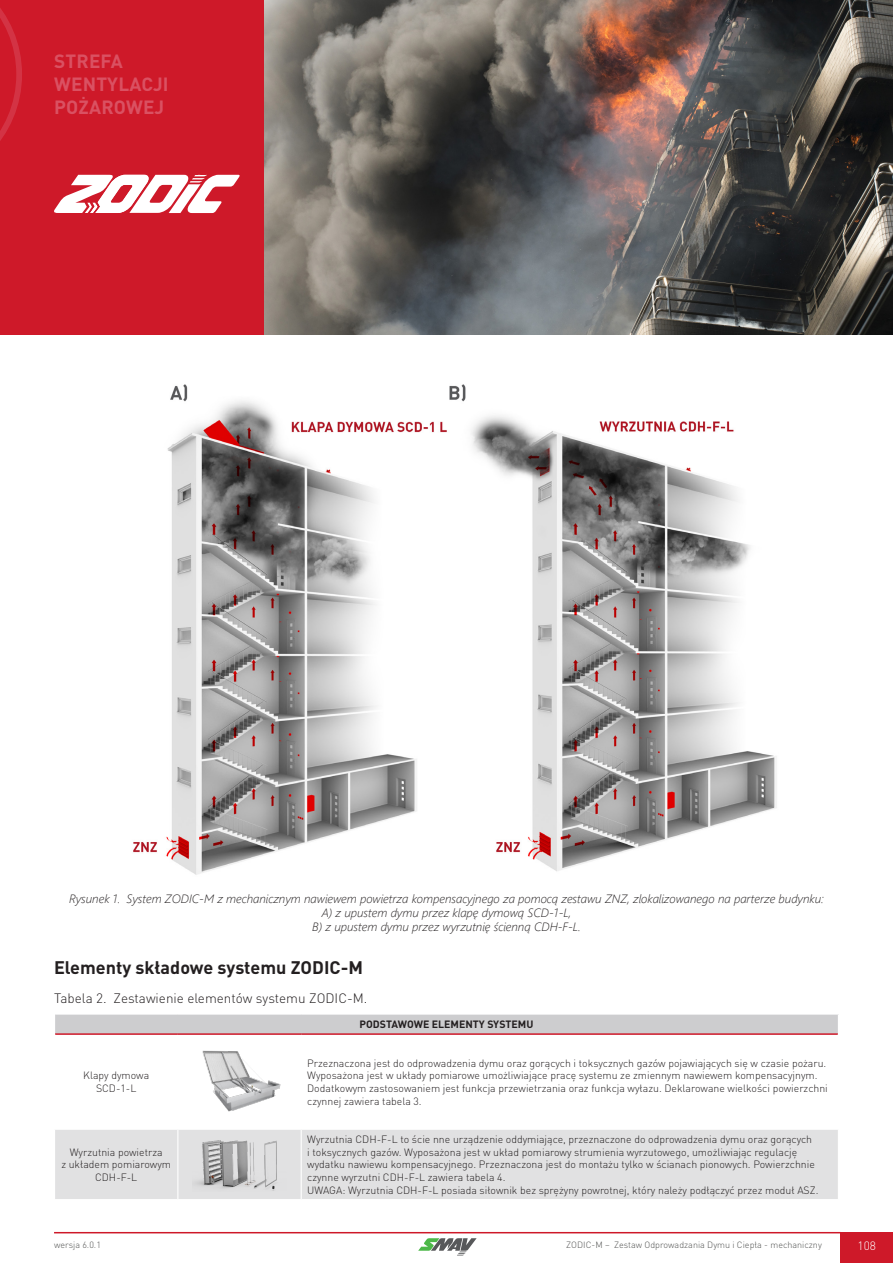
<style>
.page{position:relative;width:893px;height:1263px;background:#fff}
.page>*{position:absolute;margin:0;border:0;box-sizing:border-box;transform-origin:0 0}
._5_-_podpis_strfy{font:700 18.9px/22.6px "DIN Pro";letter-spacing:.01em;color:#da5162}
._6_-_H1_-_czarny_12{font:700 18px "DIN Pro";color:#231f20}
.t1{font:300 13.5px "DIN Pro";color:#231f20}
.t2{font:italic 300 12px/14.4px "Segoe UI";color:#231f20;text-align:center}
.t3{font:300 12px "DIN Pro";color:#fff}
.tresc_light_czarny_s{font:300 10.5px/12.6px "DIN Pro";color:#231f20}
.naglowek_bold_czarny{font:700 10.5px "DIN Pro";color:#231f20}
.t4{font:300 9px "DIN Pro";color:#515251}
</style>
<div class="page">
<div style="left:841px;top:1232px;width:52px;height:31px;background:#ce1929"></div>
<hr style="left:54px;top:1232px;width:787px;height:1px;background:#ce1929">
<svg style="left:418px;top:1238px;width:59px;height:17px"></svg>
<div style="left:0;top:0;width:893px;height:335px;background:#ce1929"></div>
<img style="left:265px;top:0;width:628px;height:335px">
<svg style="left:0;top:8px;width:22px;height:133px"></svg>
<svg style="left:54px;top:175px;width:186px;height:38px"></svg>
<img style="left:133px;top:384px;width:644px;height:491px">
<div style="left:55px;top:1014px;width:783px;height:20px;background:#cdcdcf"></div>
<div style="left:55px;top:1130px;width:783px;height:69px;background:#e1e1e2"></div>
<hr style="left:54px;top:1013px;width:124px;height:2px;background:#fff">
<hr style="left:178px;top:1013px;width:123px;height:2px;background:#fff">
<hr style="left:301px;top:1013px;width:538px;height:2px;background:#fff">
<hr style="left:177px;top:1130px;width:1px;height:69px;background:#fff">
<hr style="left:301px;top:1130px;width:1px;height:69px;background:#fff">
<hr style="left:55px;top:1033px;width:123px;height:2px;background:#ce1929">
<hr style="left:178px;top:1033px;width:123px;height:2px;background:#ce1929">
<hr style="left:301px;top:1033px;width:537px;height:2px;background:#ce1929">
<img style="left:202px;top:1050px;width:79px;height:62px">
<img style="left:192px;top:1137px;width:95px;height:54px">
<p class="_5_-_podpis_strfy" style="left:54px;top:50px;width:116px">STREFA<br>WENTYLACJI<br>POŻAROWEJ</p>
<p class="t2" style="left:69px;top:891px;width:756px">Rysunek 1. System ZODIC-M z mechanicznym nawiewem powietrza kompensacyjnego za pomocą zestawu ZNZ, zlokalizowanego na parterze budynku:<br>A) z upustem dymu przez klapę dymową SCD-1-L,<br>B) z upustem dymu przez wyrzutnię ścienną CDH-F-L.</p>
<p class="_6_-_H1_-_czarny_12" style="left:54px;top:955px;width:310px">Elementy składowe systemu ZODIC-M</p>
<p class="t1" style="left:54px;top:989px;width:315px">Tabela 2. Zestawienie elementów systemu ZODIC-M.</p>
<p class="naglowek_bold_czarny" style="left:360px;top:1017px;width:175px">PODSTAWOWE ELEMENTY SYSTEMU</p>
<p class="tresc_light_czarny_s" style="left:83px;top:1069px;width:67px">Klapy dymowa</p>
<p class="tresc_light_czarny_s" style="left:96px;top:1081px;width:42px">SCD-1-L</p>
<p class="tresc_light_czarny_s" style="left:61px;top:1145px;width:111px;text-align:center">Wyrzutnia powietrza<br>z układem pomiarowym<br>CDH-F-L</p>
<p class="tresc_light_czarny_s" style="left:307px;top:1056px;width:522px">Przeznaczona jest do odprowadzenia dymu oraz gorących i toksycznych gazów pojawiających się w czasie pożaru.<br>Wyposażona jest w układy pomiarowe umożliwiające pracę systemu ze zmiennym nawiewem kompensacyjnym.<br>Dodatkowym zastosowaniem jest funkcja przewietrzania oraz funkcja wyłazu. Deklarowane wielkości powierzchni czynnej zawiera tabela 3.</p>
<p class="tresc_light_czarny_s" style="left:307px;top:1133px;width:506px">Wyrzutnia CDH-F-L to ście nne urządzenie oddymiające, przeznaczone do odprowadzenia dymu oraz gorących</p>
<p class="tresc_light_czarny_s" style="left:307px;top:1145px;width:509px">i toksycznych gazów. Wyposażona jest w układ pomiarowy strumienia wyrzutowego, umożliwiając regulację wydatku nawiewu kompensacyjnego. Przeznaczona jest do montażu tylko w ścianach pionowych. Powierzchnie czynne wyrzutni CDH-F-L zawiera tabela 4.</p>
<p class="tresc_light_czarny_s" style="left:307px;top:1183px;width:513px">UWAGA: Wyrzutnia CDH-F-L posiada siłownik bez sprężyny powrotnej, który należy podłączyć przez moduł ASZ.</p>
<p class="t4" style="left:54px;top:1239px;width:48px">wersja 6.0.1</p>
<p class="t4" style="left:566px;top:1239px;width:257px">ZODIC-M – Zestaw Odprowadzania Dymu i Ciepła - mechaniczny</p>
<p class="t3" style="left:858px;top:1237px;width:20px">108</p>
</div>
